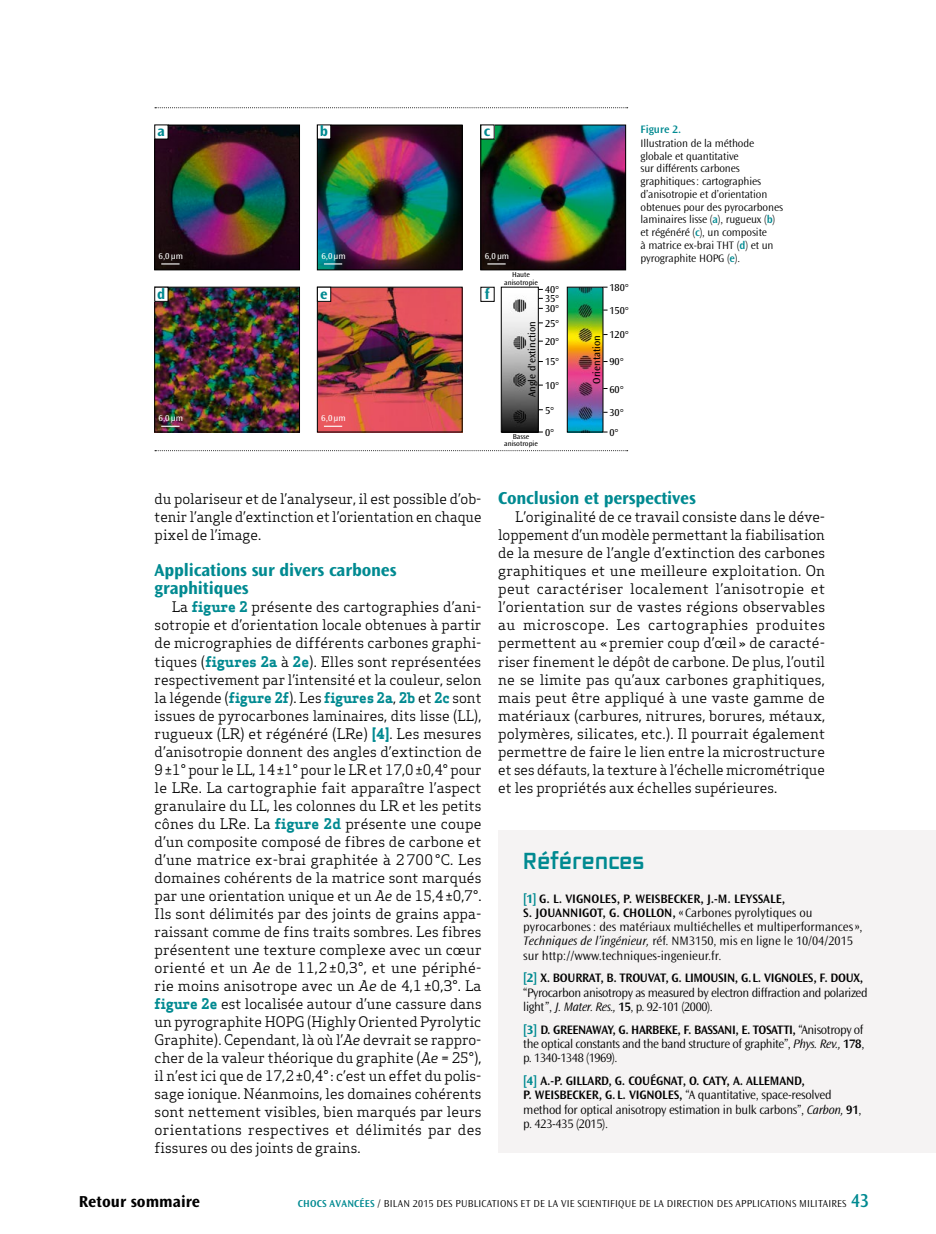
<style>
.page{position:relative;width:936px;height:1234px;background:#fff}
.page>*{position:absolute;margin:0;border:0;box-sizing:border-box;transform-origin:0 0}
.t1{font:700 22.5px "Vox";letter-spacing:.02em;color:#008a91}
.t2{font:700 18px/18px "Ocean Sans Std";letter-spacing:-.01em;color:#008a91}
.t3{font:700 16.5px "Ocean Sans Std";color:#000}
.t4{font:700 15px "Ocean Sans Std";color:#008a91}
.t5{font:14.25px/18px "Apex Serif";color:#000;text-align:justify}
.t6{font:300 12.75px/14.2px "Ocean Sans Std";letter-spacing:-.02em;color:#000}
.t7{font:300 12.75px/14.2px "Ocean Sans Std";color:#000}
.t8{font:300 11.25px/12.8px "Ocean Sans Std";letter-spacing:-.01em;color:#000}
.t9{font:600 11.25px "Ocean Sans Std";color:#008a91}
.t10{font:300 10.5px "Ocean Sans Std";letter-spacing:.02em;color:#000}
.t11{font:10.5px/8.6px "Ocean Sans Std";color:#000}
.t12{font:9px "Ocean Sans Std";letter-spacing:.065em;color:#fff}
.t13{font:7.35px/7.4px "Ocean Sans Std";color:#000;text-align:center}
.s1{font-weight:600;color:#008a91}
.s2{font-weight:700;color:#008a91}
.s3{font-style:italic}
.s4{font-weight:600}
.s5{font-weight:600;font-size:19.5px;color:#008a91}
</style>
<div class="page">
<div style="left:498px;top:830px;width:437px;height:322px;background:#f5f3f3"></div>
<svg style="left:155px;top:450px;width:472px;height:1px"></svg>
<svg style="left:155px;top:107px;width:472px;height:1px"></svg>
<img style="left:156px;top:289px;width:142px;height:141px">
<div style="left:154px;top:287px;width:146px;height:145px;border:1px solid #000"></div>
<img style="left:156px;top:127px;width:142px;height:141px">
<div style="left:154px;top:125px;width:146px;height:145px;border:1px solid #000"></div>
<img style="left:319px;top:289px;width:141px;height:141px">
<div style="left:317px;top:287px;width:145px;height:145px;border:1px solid #000"></div>
<img style="left:319px;top:127px;width:141px;height:141px">
<div style="left:317px;top:125px;width:145px;height:145px;border:1px solid #000"></div>
<img style="left:482px;top:127px;width:142px;height:141px">
<div style="left:480px;top:125px;width:146px;height:145px;border:1px solid #000"></div>
<svg style="left:161px;top:263px;width:18px;height:1px"></svg>
<div style="left:155px;top:125px;width:13px;height:14px;background:#fff"></div>
<svg style="left:324px;top:263px;width:18px;height:1px"></svg>
<div style="left:317px;top:125px;width:14px;height:14px;background:#fff"></div>
<div style="left:317px;top:125px;width:14px;height:14px;border:1px solid #000"></div>
<svg style="left:487px;top:263px;width:18px;height:1px"></svg>
<div style="left:481px;top:125px;width:13px;height:14px;background:#fff"></div>
<svg style="left:161px;top:425px;width:18px;height:2px"></svg>
<div style="left:155px;top:287px;width:13px;height:14px;background:#fff"></div>
<svg style="left:324px;top:425px;width:18px;height:2px"></svg>
<div style="left:317px;top:287px;width:14px;height:14px;background:#fff"></div>
<div style="left:317px;top:287px;width:14px;height:14px;border:1px solid #000"></div>
<img style="left:503px;top:296px;width:33px;height:134px">
<div style="left:501px;top:287px;width:37px;height:145px;border:1px solid #000"></div>
<img style="left:569px;top:289px;width:32px;height:141px">
<div style="left:567px;top:287px;width:36px;height:145px;border:1px solid #000"></div>
<p class="t4" style="left:157px;top:123px;width:9px">a</p>
<p class="t12" style="left:159px;top:251px;width:26px">6,0µm</p>
<p class="t4" style="left:320px;top:123px;width:10px">b</p>
<p class="t12" style="left:321px;top:251px;width:26px">6,0µm</p>
<p class="t4" style="left:484px;top:123px;width:8px">c</p>
<p class="t12" style="left:484px;top:251px;width:26px">6,0µm</p>
<p class="t9" style="left:640px;top:123px;width:42px">Figure 2.</p>
<p class="t8" style="left:640px;top:137px;width:144px">Illustration de la méthode globale et quantitative<br>sur différents carbones graphitiques: cartographies d’anisotropie et d’orientation obtenues pour des pyrocarbones laminaires lisse (<span class="s1">a</span>), rugueux (<span class="s1">b</span>) et régénéré (<span class="s1">c</span>), un composite<br>à matrice ex-brai THT (<span class="s1">d</span>) et un pyrographite HOPG (<span class="s1">e</span>).</p>
<p class="t4" style="left:157px;top:285px;width:10px">d</p>
<p class="t12" style="left:159px;top:413px;width:26px">6,0µm</p>
<p class="t13" style="left:504px;top:271px;width:35px">Haute anisotropie</p>
<p class="t4" style="left:320px;top:285px;width:9px">e</p>
<p class="t4" style="left:485px;top:285px;width:6px">f</p>
<p class="t11" style="left:545px;top:285px;width:16px">40°<br>35°</p>
<p class="t11" style="left:545px;top:301px;width:16px;line-height:15.1px">30°<br>25°</p>
<p class="t11" style="left:545px;top:357px;width:16px">15°</p>
<p class="t11" style="left:545px;top:381px;width:16px">10°</p>
<p class="t11" style="left:545px;top:399px;width:11px;line-height:21.9px">5°<br>0°</p>
<p class="t11" style="left:527px;top:397px;width:78px;rotate:-90deg">Angle d'extinction</p>
<p class="t11" style="left:545px;top:337px;width:16px">20°</p>
<p class="t11" style="left:592px;top:383px;width:50px;rotate:-90deg">Orientation</p>
<p class="t12" style="left:321px;top:413px;width:26px">6,0µm</p>
<p class="t13" style="left:504px;top:432px;width:35px">Basse anisotropie</p>
<p class="t11" style="left:609px;top:276px;width:21px;line-height:22.6px">180°<br>150°</p>
<p class="t11" style="left:609px;top:330px;width:21px">120°</p>
<p class="t11" style="left:609px;top:357px;width:16px">90°</p>
<p class="t11" style="left:609px;top:385px;width:16px">60°</p>
<p class="t11" style="left:609px;top:402px;width:16px;line-height:19.6px">30°<br>0°</p>
<p class="t5" style="left:155px;top:490px;width:328px">du polariseur et de l’analyseur, il est possible d’ob&shy;tenir l’angle d’extinction et l’orientation en chaque pixel de l’image.</p>
<p class="t2" style="left:155px;top:561px;width:243px">Applications sur divers carbones graphitiques</p>
<p class="t5" style="left:155px;top:598px;width:328px;text-indent:17px">La <span class="s2">figure 2</span> présente des cartographies d’ani&shy;sotropie et d’orientation locale obtenues à partir de micrographies de différents carbones graphi&shy;tiques (<span class="s2">figures 2a</span> à <span class="s2">2e</span>). Elles sont représentées respectivement par l’intensité et la couleur, selon la légende (<span class="s2">figure 2f</span>). Les <span class="s2">figures 2a</span>, <span class="s2">2b</span> et <span class="s2">2c</span> sont issues de pyrocarbones laminaires, dits lisse (LL), rugueux (LR) et régénéré (LRe) <span class="s2">[4]</span>. Les mesures d’anisotropie donnent des angles d’extinction de 9±1° pour le LL, 14±1° pour le LR et 17,0±0,4° pour le LRe. La cartographie fait apparaître l’aspect granulaire du LL, les colonnes du LR et les petits cônes du LRe. La <span class="s2">figure 2d</span> présente une coupe d’un composite composé de fibres de carbone et d’une matrice ex-brai graphitée à 2700°C. Les domaines cohérents de la matrice sont marqués par une orientation unique et un <span class="s3">Ae</span> de 15,4±0,7°.<br>Ils sont délimités par des joints de grains appa&shy;raissant comme de fins traits sombres. Les fibres présentent une texture complexe avec un cœur orienté et un <span class="s3">Ae</span> de 11,2 ±0,3°, et une périphé&shy;rie moins anisotrope avec un <span class="s3">Ae</span> de 4,1±0,3°. La <span class="s2">figure 2e</span> est localisée autour d’une cassure dans un pyrographite HOPG (Highly Oriented Pyrolytic Graphite). Cependant, là où l’<span class="s3">Ae</span> devrait se rappro&shy;cher de la valeur théorique du graphite (<span class="s3">Ae</span> = 25°), il n’est ici que de 17,2±0,4°: c’est un effet du polis&shy;sage ionique. Néanmoins, les domaines cohérents sont nettement visibles, bien marqués par leurs orientations respectives et délimités par des fissures ou des joints de grains.</p>
<p class="t2" style="left:498px;top:489px;width:199px">Conclusion et perspectives</p>
<p class="t5" style="left:498px;top:508px;width:328px;text-indent:17px">L’originalité de ce travail consiste dans le déve&shy;loppement d’un modèle permettant la fiabilisation de la mesure de l’angle d’extinction des carbones graphitiques et une meilleure exploitation. On peut caractériser localement l’anisotropie et l’orientation sur de vastes régions observables au microscope. Les cartographies produites permettent au «premier coup d’œil » de caracté&shy;riser finement le dépôt de carbone. De plus, l’outil ne se limite pas qu’aux carbones graphitiques, mais peut être appliqué à une vaste gamme de matériaux (carbures, nitrures, borures, métaux, polymères, silicates, etc.). Il pourrait également permettre de faire le lien entre la microstructure et ses défauts, la texture à l’échelle micrométrique et les propriétés aux échelles supérieures.</p>
<h1 class="t1" style="left:523px;top:845px;width:123px">Références</h1>
<p class="t7" style="left:523px;top:891px;width:341px"><span class="s2">[1]</span> <span class="s4">G. L. VIGNOLES, P. WEISBECKER, J.-M. LEYSSALE,<br>S. JOUANNIGOT, G. CHOLLON,</span> « Carbones pyrolytiques ou pyrocarbones: des matériaux multiéchelles et multiperformances», <span class="s3">Techniques de l’ingénieur,</span> réf. NM3150, mis en ligne le 10/04/2015 sur http://www.techniques-ingenieur.fr.</p>
<p class="t6" style="left:523px;top:971px;width:346px"><span class="s2">[2]</span> <span class="s4">X. BOURRAT, B. TROUVAT, G. LIMOUSIN, G.L. VIGNOLES, F. DOUX, </span>“Pyrocarbon anisotropy as measured by electron diffraction and polarized light”, <span class="s3">J. Mater. Res.,</span> <span class="s4">15</span>, p. 92-101 (2000).</p>
<p class="t6" style="left:523px;top:1022px;width:342px;text-align:justify"><span class="s2">[3]</span> <span class="s4">D. GREENAWAY, G. HARBEKE, F. BASSANI, E. TOSATTI,</span> “Anisotropy of the optical constants and the band structure of graphite”, <span class="s3">Phys. Rev.,</span> <span class="s4">178</span>, p. 1340-1348 (1969).</p>
<p class="t6" style="left:523px;top:1073px;width:340px"><span class="s2">[4]</span> <span class="s4">A.-P. GILLARD, G. COUÉGNAT, O. CATY, A. ALLEMAND,<br>P. WEISBECKER, G.L. VIGNOLES,</span> “A quantitative, space-resolved method for optical anisotropy estimation in bulk carbons”, <span class="s3">Carbon,</span> <span class="s4">91</span>, p. 423-435 (2015).</p>
<p class="t3" style="left:79px;top:1191px;width:123px">Retour sommaire</p>
<p class="t10" style="left:298px;top:1197px;width:572px"><span class="s1">CHOCS AVANCÉES</span> / BILAN 2015 DES PUBLICATIONS ET DE LA VIE SCIENTIFIQUE DE LA DIRECTION DES APPLICATIONS MILITAIRES <span class="s5">43</span></p>
</div>
